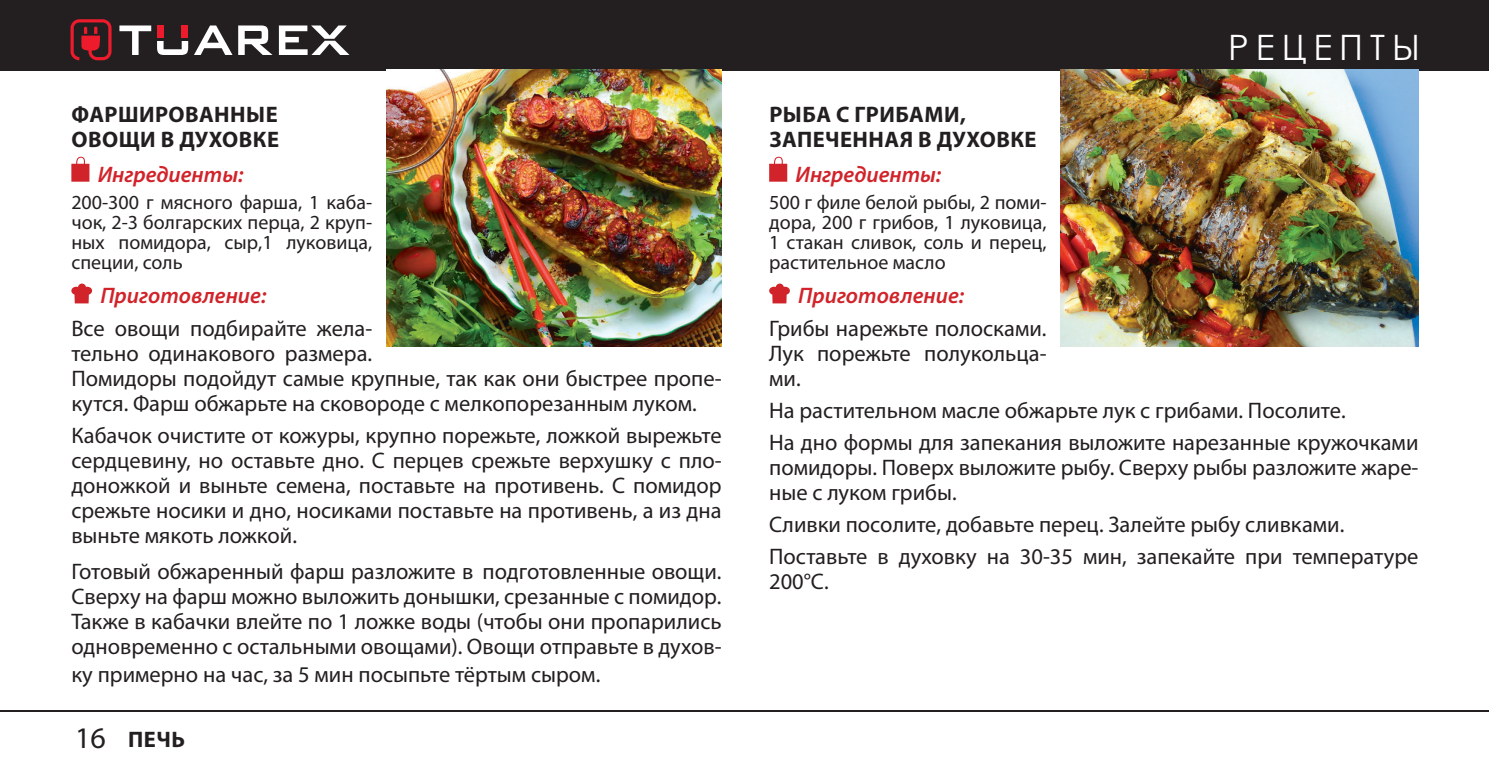
<style>
.page{position:relative;width:1489px;height:780px;background:#fff}
.page>*{position:absolute;margin:0;border:0;box-sizing:border-box;transform-origin:0 0}
.t1{font:35px "Century Gothic";letter-spacing:.2em;color:#fff}
.t2{font:30px "Myriad Pro";color:#231f20}
.t3{font:22.5px/25px "Myriad Pro";color:#231f20}
.t4{font:700 22.5px "Myriad Pro";letter-spacing:.02em;color:#231f20}
.t5{font:italic 600 22.5px "Myriad Pro";color:#d1232a}
.t6{font:20px/20px "Myriad Pro";color:#231f20;text-align:justify}
</style>
<div class="page">
<div style="left:0;top:0;width:1488px;height:71px;background:#231f20"></div>
<hr style="left:1488px;top:0;width:1px;height:71px;background:#231f20">
<hr style="left:0;top:710px;width:1488px;height:1px;background:#231f20">
<svg style="left:119px;top:25px;width:32px;height:30px"></svg>
<svg style="left:194px;top:25px;width:38px;height:30px"></svg>
<svg style="left:238px;top:25px;width:34px;height:30px"></svg>
<div style="left:182px;top:25px;width:6px;height:13px;background:#ee1b2d"></div>
<div style="left:157px;top:25px;width:6px;height:13px;background:#ee1b2d"></div>
<svg style="left:157px;top:41px;width:31px;height:14px"></svg>
<svg style="left:279px;top:25px;width:70px;height:30px"></svg>
<svg style="left:70px;top:19px;width:41px;height:41px"></svg>
<svg style="left:71px;top:157px;width:18px;height:25px"></svg>
<svg style="left:71px;top:283px;width:21px;height:20px"></svg>
<svg style="left:769px;top:157px;width:18px;height:25px"></svg>
<svg style="left:769px;top:283px;width:20px;height:20px"></svg>
<img style="left:386px;top:70px;width:335px;height:276px">
<img style="left:1060px;top:70px;width:358px;height:276px">
<p class="t4" style="left:72px;top:100px;width:84px">Фаршированны</p>
<p class="t4" style="left:266px;top:100px;width:14px">е</p>
<p class="t4" style="left:72px;top:125px;width:17px">ово</p>
<p class="t4" style="left:119px;top:125px;width:77px">щивдуховк</p>
<p class="t4" style="left:267px;top:125px;width:14px">е</p>
<p class="t5" style="left:98px;top:160px;width:147px">Ингредиенты:</p>
<p class="t6" style="left:71px;top:192px;width:302px">200-300 г мясного фарша, 1 каба&shy;чок, 2-3 болгарских перца, 2 круп&shy;ных помидора, сыр,1 луковица, специи, соль</p>
<p class="t5" style="left:100px;top:281px;width:168px">Приготовление:</p>
<p class="t3" style="left:71px;top:315px;width:651px">Все овощи подбирайте жела-<br>тельно одинакового размера.<br>Помидоры подойдут самые крупные, так как они быстрее пропе&shy;кутся. Фарш обжарьте на сковороде с мелкопорезанным луком.</p>
<p class="t3" style="left:71px;top:422px;width:651px;text-align:justify">Кабачок очистите от кожуры, крупно порежьте, ложкой вырежьте сердцевину, но оставьте дно. С перцев срежьте верхушку с пло&shy;доножкой и выньте семена, поставьте на противень. С помидор срежьте носики и дно, носиками поставьте на противень, а из дна выньте мякоть ложкой.</p>
<p class="t3" style="left:71px;top:558px;width:651px;text-align:justify">Готовый обжаренный фарш разложите в подготовленные овощи.<br>Сверху на фарш можно выложить донышки, срезанные с помидор.<br>Также в кабачки влейте по 1 ложке воды (чтобы они пропарились одновременно с остальными овощами). Овощи отправьте в духов-</p>
<p class="t3" style="left:71px;top:662px;width:530px">ку примерно на час, за 5 мин посыпьте тёртым сыром.</p>
<h2 class="t2" style="left:75px;top:719px;width:32px">16</h2>
<p class="t4" style="left:128px;top:724px;width:59px">печь</p>
<h1 class="t1" style="left:1228px;top:23px;width:193px">РЕЦЕПТЫ</h1>
<p class="t4" style="left:769px;top:100px;width:30px">Рыба</p>
<p class="t4" style="left:836px;top:100px;width:46px">с грибами</p>
<p class="t4" style="left:960px;top:100px;width:7px">,</p>
<p class="t4" style="left:769px;top:125px;width:100px">запеченна</p>
<p class="t4" style="left:899px;top:125px;width:53px">я в духовк</p>
<p class="t4" style="left:1024px;top:125px;width:14px">е</p>
<p class="t5" style="left:795px;top:160px;width:147px">Ингредиенты:</p>
<p class="t6" style="left:769px;top:192px;width:279px">500 г филе белой рыбы, 2 поми&shy;дора, 200 г грибов, 1 луковица, 1 стакан сливок, соль и перец, растительное масло</p>
<p class="t5" style="left:798px;top:281px;width:168px">Приготовление:</p>
<p class="t3" style="left:769px;top:315px;width:279px;text-align:justify">Грибы нарежьте полосками.<br>Лук порежьте полукольца&shy;ми.</p>
<p class="t3" style="left:769px;top:394px;width:650px;line-height:32px">На растительном масле обжарьте лук с грибами. Посолите.<br>На дно формы для запекания выложите нарезанные кружочками</p>
<p class="t3" style="left:769px;top:454px;width:651px">помидоры. Поверх выложите рыбу. Сверху рыбы разложите жаре&shy;ные с луком грибы.</p>
<p class="t3" style="left:769px;top:508px;width:650px;line-height:32px">Сливки посолите, добавьте перец. Залейте рыбу сливками.<br>Поставьте в духовку на 30-35 мин, запекайте при температуре</p>
<p class="t3" style="left:769px;top:568px;width:61px">200°С.</p>
</div>
